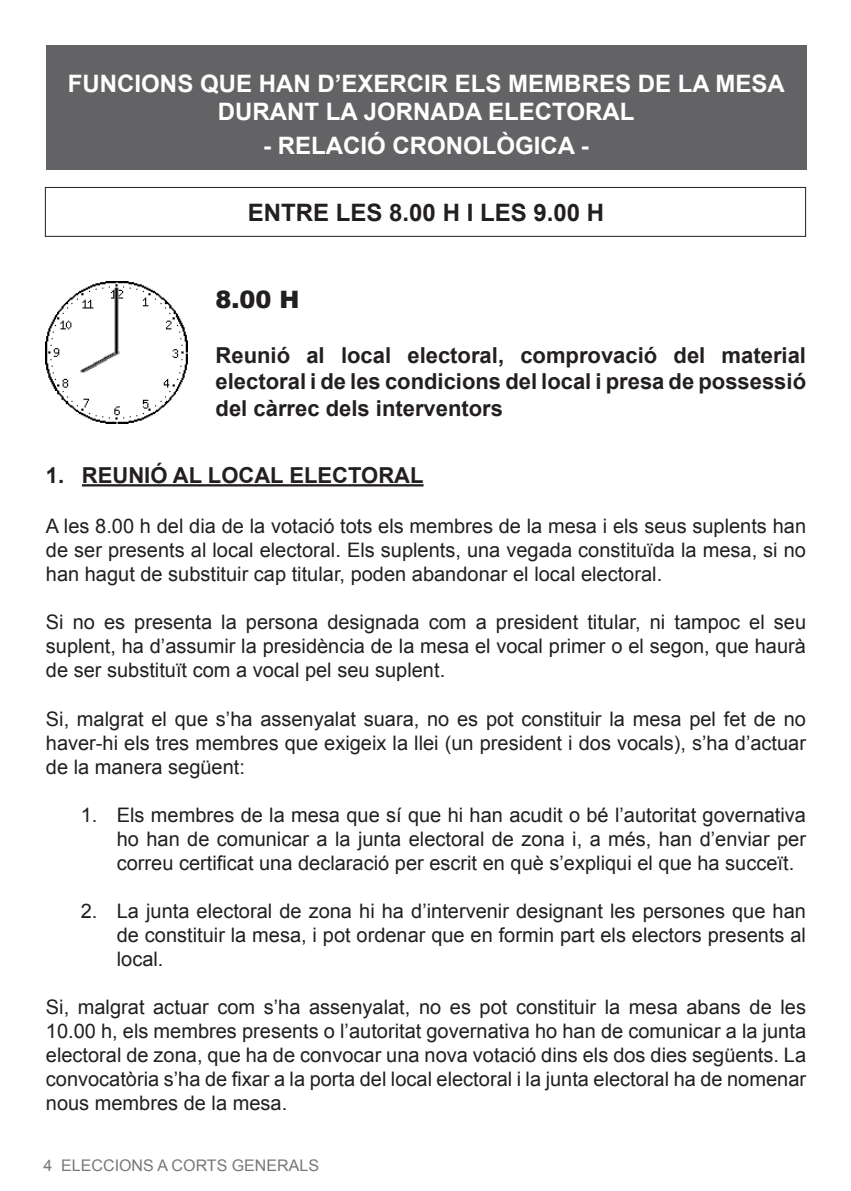
<style>
.page{position:relative;width:851px;height:1191px;background:#fff}
.page>*{position:absolute;margin:0;border:0;box-sizing:border-box;transform-origin:0 0}
.t1{font:700 24px/28.8px "Arial";color:#fff;text-align:center}
.t2{font:700 24px "Arial";color:#231f20}
.t3{font:900 24px "Arial";color:#231f20}
.t4{font:700 22px/26.4px "Arial";color:#231f20;text-align:justify}
.Texto_independiente{font:20px/24px "Arial";color:#231f20;text-align:justify}
.t5{font:16px "Arial";color:#76787b}
</style>
<div class="page">
<div style="left:46px;top:45px;width:760px;height:125px;background:#636366"></div>
<hr style="left:82px;top:484px;width:341px;height:2px;background:#231f20">
<div style="left:45px;top:187px;width:761px;height:50px;border:1px solid #231f20"></div>
<img style="left:45px;top:281px;width:142px;height:142px">
<p class="t1" style="left:68px;top:70px;width:718px">FUNCIONS QUE HAN D’EXERCIR ELS MEMBRES DE LA MESA<br>DURANT LA JORNADA ELECTORAL</p>
<p class="t1" style="left:263px;top:132px;width:327px">- RELACIÓ CRONOLÒGICA -</p>
<p class="t2" style="left:248px;top:197px;width:358px">ENTRE LES 8.00 H I LES 9.00 H</p>
<p class="t3" style="left:215px;top:282px;width:86px">8.00 H</p>
<p class="t4" style="left:215px;top:343px;width:592px">Reunió al local electoral, comprovació del material electoral i de les condicions del local i presa de possessió del càrrec dels interventors</p>
<p class="t4" style="left:46px;top:463px;width:379px">1. REUNIÓ AL LOCAL ELECTORAL</p>
<p class="Texto_independiente" style="left:46px;top:514px;width:761px">A les 8.00 h del dia de la votació tots els membres de la mesa i els seus suplents han de ser presents al local electoral. Els suplents, una vegada constituïda la mesa, si no han hagut de substituir cap titular, poden abandonar el local electoral.</p>
<p class="Texto_independiente" style="left:46px;top:610px;width:761px">Si no es presenta la persona designada com a president titular, ni tampoc el seu suplent, ha d’assumir la presidència de la mesa el vocal primer o el segon, que haurà de ser substituït com a vocal pel seu suplent.</p>
<p class="Texto_independiente" style="left:46px;top:706px;width:761px">Si, malgrat el que s’ha assenyalat suara, no es pot constituir la mesa pel fet de no haver-hi els tres membres que exigeix la llei (un president i dos vocals), s’ha d’actuar de la manera següent:</p>
<p class="Texto_independiente" style="left:117px;top:802px;width:690px;text-indent:-36px">1. Els membres de la mesa que sí que hi han acudit o bé l’autoritat governativa ho han de comunicar a la junta electoral de zona i, a més, han d’enviar per correu certificat una declaració per escrit en què s’expliqui el que ha succeït.</p>
<p class="Texto_independiente" style="left:117px;top:898px;width:690px;text-indent:-36px">2. La junta electoral de zona hi ha d’intervenir designant les persones que han de constituir la mesa, i pot ordenar que en formin part els electors presents al local.</p>
<p class="Texto_independiente" style="left:46px;top:994px;width:761px">Si, malgrat actuar com s’ha assenyalat, no es pot constituir la mesa abans de les 10.00 h, els membres presents o l’autoritat governativa ho han de comunicar a la junta electoral de zona, que ha de convocar una nova votació dins els dos dies següents. La convocatòria s’ha de fixar a la porta del local electoral i la junta electoral ha de nomenar nous membres de la mesa.</p>
<p class="t5" style="left:43px;top:1154px;width:277px">4 ELECCIONS A CORTS GENERALS</p>
</div>
